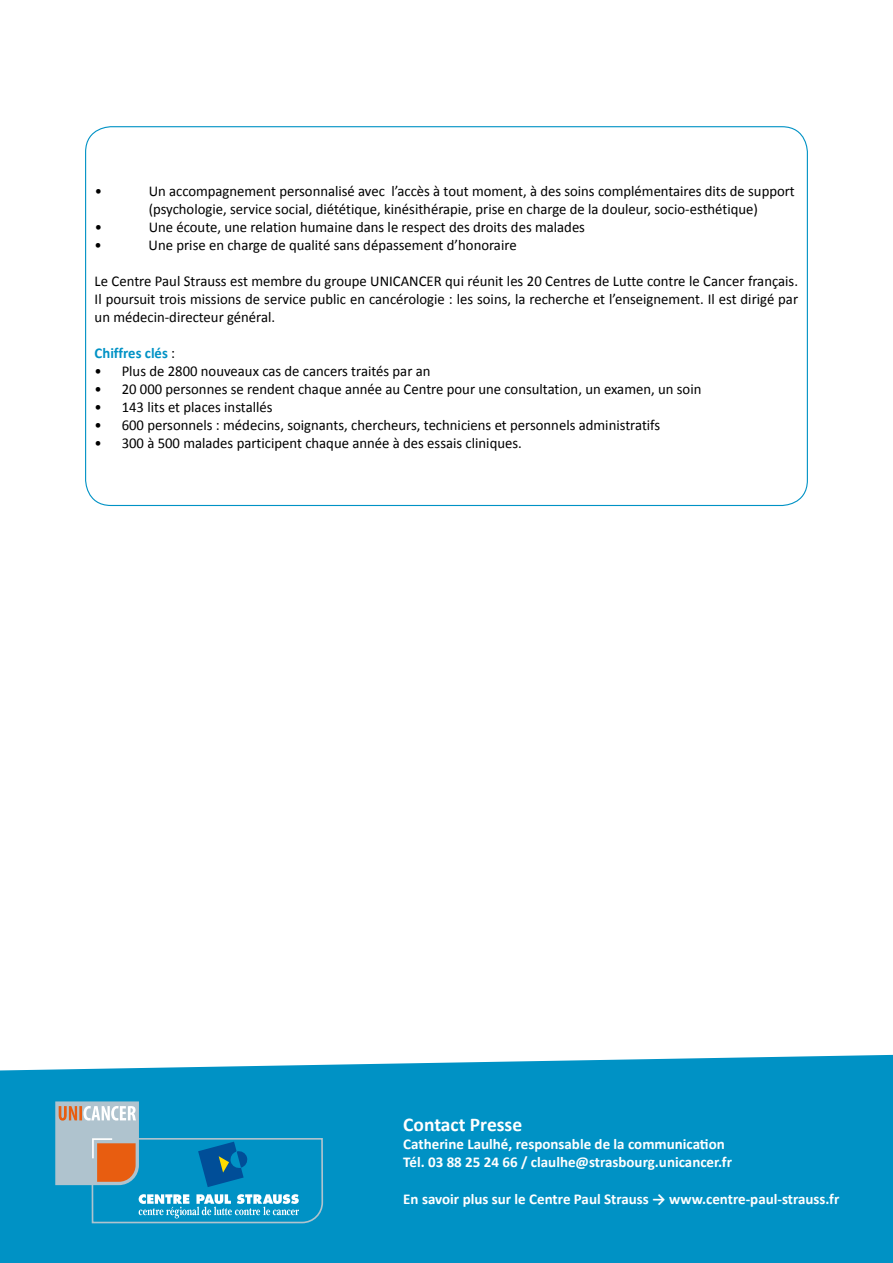
<style>
.page{position:relative;width:893px;height:1263px;background:#fff}
.page>*{position:absolute;margin:0;border:0;box-sizing:border-box;transform-origin:0 0}
.t1{font:700 19.5px "Calibri";color:#fff}
.t2{font:15px/18px "Calibri";color:#000}
.t3{font:700 15px/18px "Calibri";color:#fff}
.t4{font:700 15px "Calibri";color:#0092c5}
.s1{font-weight:400;color:#000}
</style>
<div class="page">
<div style="left:0;top:1055px;width:893px;height:208px;background:#0092c5"></div>
<svg style="left:55px;top:1101px;width:269px;height:123px;background:#389bbe"></svg>
<p class="t2" style="left:95px;top:181px;width:9px">•</p>
<p class="t2" style="left:149px;top:181px;width:648px">Un accompagnement personnalisé avec l’accès à tout moment, à des soins complémentaires dits de support (psychologie, service social, diététique, kinésithérapie, prise en charge de la douleur, socio-esthétique)</p>
<p class="t2" style="left:95px;top:217px;width:9px">•</p>
<p class="t2" style="left:149px;top:217px;width:438px">Une écoute, une relation humaine dans le respect des droits des malades</p>
<p class="t2" style="left:95px;top:235px;width:9px">•</p>
<p class="t2" style="left:149px;top:235px;width:369px">Une prise en charge de qualité sans dépassement d’honoraire</p>
<p class="t2" style="left:95px;top:271px;width:705px;text-align:justify">Le Centre Paul Strauss est membre du groupe UNICANCER qui réunit les 20 Centres de Lutte contre le Cancer français.<br>Il poursuit trois missions de service public en cancérologie : les soins, la recherche et l’enseignement. Il est dirigé par un médecin-directeur général.</p>
<p class="t4" style="left:95px;top:343px;width:82px">Chiffres clés <span class="s1">:</span></p>
<p class="t2" style="left:95px;top:361px;width:337px">• Plus de 2800 nouveaux cas de cancers traités par an</p>
<p class="t2" style="left:95px;top:379px;width:608px">• 20 000 personnes se rendent chaque année au Centre pour une consultation, un examen, un soin</p>
<p class="t2" style="left:95px;top:397px;width:179px">• 143 lits et places installés</p>
<p class="t2" style="left:95px;top:415px;width:567px">• 600 personnels : médecins, soignants, chercheurs, techniciens et personnels administratifs</p>
<p class="t2" style="left:95px;top:433px;width:429px">• 300 à 500 malades participent chaque année à des essais cliniques.</p>
<h1 class="t1" style="left:403px;top:1113px;width:120px">Contact Presse</h1>
<p class="t3" style="left:403px;top:1135px;width:330px">Catherine Laulhé, responsable de la communication<br>Tél. 03 88 25 24 66 / claulhe@strasbourg.unicancer.fr</p>
<p class="t3" style="left:403px;top:1189px;width:437px">En savoir plus sur le Centre Paul Strauss → www.centre-paul-strauss.fr</p>
</div>
